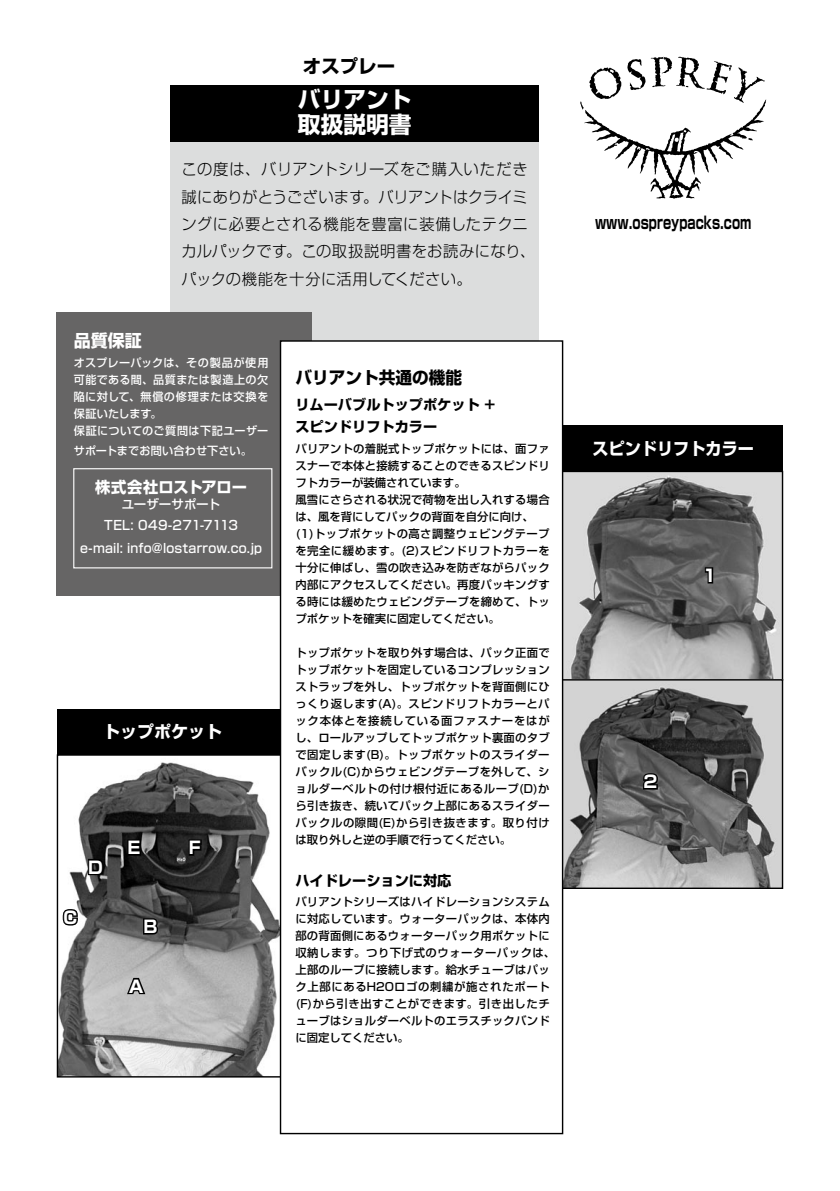
<style>
.page{position:relative;width:840px;height:1191px;background:#fff}
.page>*{position:absolute;margin:0;border:0;box-sizing:border-box;transform-origin:0 0}
.t1{font:700 22.6px/25.6px "Shin Go Pro";color:#fff}
.t2{font:700 18.4px "Shin Go Pro";color:#000}
.t3{font:700 17px "Shin Go Pro";color:#fff}
.t4{font:700 17px "Shin Go Pro";color:#000;scale:.7 1}
.t5{font:700 17px "Shin Go Pro";color:#fff;scale:.95 1}
.t6{font:700 17px "Shin Go Pro";color:#000}
.t7{font:300 15.6px/27.2px "Shin Go Pro";letter-spacing:.015em;color:#000}
.t8{font:700 15.6px "Shin Go Pro";color:#fff}
.t9{font:700 14.2px/22.6px "Shin Go Pro";color:#000}
.t10{font:500 12.8px/21.8px "Shin Go Pro";letter-spacing:.015em;color:#fff;text-align:center}
.t11{font:500 11.4px/17px "Shin Go Pro";letter-spacing:.02em;color:#000}
.t12{font:500 11.4px/17px "Shin Go Pro";letter-spacing:.025em;color:#fff}
.t13{font:500 11.4px "Shin Go Pro";letter-spacing:.005em;color:#fff}
</style>
<div class="page">
<div style="left:170px;top:142px;width:369px;height:312px;background:#dcdddd"></div>
<div style="left:57px;top:312px;width:255px;height:283px;background:#666565"></div>
<div style="left:73px;top:468px;width:199px;height:100px;border:1px solid #fff"></div>
<img style="left:59px;top:756px;width:221px;height:319px">
<div style="left:57px;top:754px;width:232px;height:323px;border:1px solid #000"></div>
<svg style="left:125px;top:976px;width:22px;height:20px"></svg>
<svg style="left:141px;top:917px;width:18px;height:19px"></svg>
<svg style="left:86px;top:857px;width:19px;height:19px"></svg>
<svg style="left:61px;top:907px;width:18px;height:20px"></svg>
<div style="left:57px;top:709px;width:232px;height:45px;background:#000"></div>
<svg style="left:126px;top:838px;width:16px;height:19px"></svg>
<svg style="left:187px;top:838px;width:16px;height:19px"></svg>
<div style="left:170px;top:85px;width:369px;height:57px;background:#000"></div>
<img style="left:563px;top:473px;width:217px;height:205px">
<div style="left:550px;top:471px;width:232px;height:209px;border:1px solid #000"></div>
<svg style="left:703px;top:566px;width:11px;height:19px"></svg>
<img style="left:563px;top:681px;width:217px;height:206px">
<div style="left:550px;top:679px;width:232px;height:210px;border:1px solid #000"></div>
<svg style="left:641px;top:772px;width:19px;height:19px"></svg>
<div style="left:563px;top:425px;width:219px;height:46px;background:#000"></div>
<div style="left:280px;top:341px;width:282px;height:792px;background:#fff"></div>
<svg style="left:580px;top:57px;width:185px;height:141px"></svg>
<h2 class="t2" style="left:303px;top:51px;width:94px">オスプレー</h2>
<h1 class="t1" style="left:298px;top:84px;width:115px">バリアント取扱説明書</h1>
<h3 class="t7" style="left:181px;top:154px;width:355px">この度は、バリアントシリーズをご購入いただき誠にありがとうございます。バリアントはクライミングに必要とされる機能を豊富に装備したテクニカルパックです。この取扱説明書をお読みになり、パックの機能を十分に活用してください。</h3>
<h3 class="t3" style="left:74px;top:327px;width:70px">品質保証</h3>
<p class="t12" style="left:74px;top:353px;width:196px">オスプレーパックは、その製品が使用可能である間、品質または製造上の欠陥に対して、無償の修理または交換を保証いたします。<br>保証についてのご質問は下記ユーザー</p>
<p class="t13" style="left:74px;top:441px;width:180px">サポートまでお問い合わせ下さい。</p>
<h3 class="t8" style="left:95px;top:474px;width:154px">株式会社ロストアロー</h3>
<p class="t10" style="left:80px;top:491px;width:183px">ユーザーサポート<br>TEL: 049-271-7113<br>e-mail: info@lostarrow.co j p.</p>
<h3 class="t3" style="left:103px;top:718px;width:121px">トップポケット</h3>
<h3 class="t3" style="left:88px;top:853px;width:16px">D</h3>
<h3 class="t3" style="left:63px;top:904px;width:15px">C</h3>
<h3 class="t3" style="left:127px;top:834px;width:14px">E</h3>
<h3 class="t3" style="left:143px;top:913px;width:15px">B</h3>
<h3 class="t3" style="left:129px;top:972px;width:16px">A</h3>
<h3 class="t3" style="left:189px;top:834px;width:13px">F</h3>
<h3 class="t6" style="left:295px;top:364px;width:168px">バリアント共通の機能</h3>
<p class="t9" style="left:295px;top:391px;width:201px">リムーバブルトップポケット +スピンドリフトカラー</p>
<p class="t11" style="left:295px;top:438px;width:255px">バリアントの着脱式トップポケットには、面ファスナーで本体と接続することのできるスピンドリフトカラーが装備されています。<br>風雪にさらされる状況で荷物を出し入れする場合は、風を背にしてパックの背面を自分に向け、<br>1( )トップポケットの高さ調整ウェビングテープを完全に緩めます。(2)スピンドリフトカラーを十分に伸ばし、雪の吹き込みを防ぎながらパック内部にアクセスしてください。再度パッキングする時には緩めたウェビングテープを締めて、トップポケットを確実に固定してください。</p>
<p class="t11" style="left:295px;top:642px;width:255px;text-align:justify">トップポケットを取り外す場合は、パック正面でトップポケットを固定しているコンプレッションストラップを外し、トップポケットを背面側にひっくり返します A( )。スピンドリフトカラーとパック本体とを接続している面ファスナーをはがし、ロールアップしてトップポケット裏面のタブで固定します B( )。トップポケットのスライダーバックル C( )からウェビングテープを外して、ショルダーベルトの付け根付近にあるループ D( か)ら引き抜き、続いてパック上部にあるスライダーバックルの隙間 E( )から引き抜きます。取り付けは取り外しと逆の手順で行ってください。</p>
<p class="t9" style="left:295px;top:868px;width:157px">ハイドレーションに対応</p>
<p class="t11" style="left:295px;top:892px;width:261px">バリアントシリーズはハイドレーションシステムに対応しています。ウォーターパックは、本体内部の背面側にあるウォーターパック用ポケットに収納します。つり下げ式のウォーターパックは、上部のループに接続します。給水チューブはパック上部にあるH2Oロゴの刺繍が施されたポート<br>F( )から引き出すことができます。引き出したチューブはショルダーベルトのエラスチックバンドに固定してください。</p>
<h3 class="t4" style="left:594px;top:209px;width:225px">www.ospreypacks.com</h3>
<h3 class="t5" style="left:592px;top:434px;width:172px">スピンドリフトカラー</h3>
<h3 class="t3" style="left:702px;top:562px;width:15px">1</h3>
<h3 class="t3" style="left:643px;top:768px;width:15px">2</h3>
</div>
